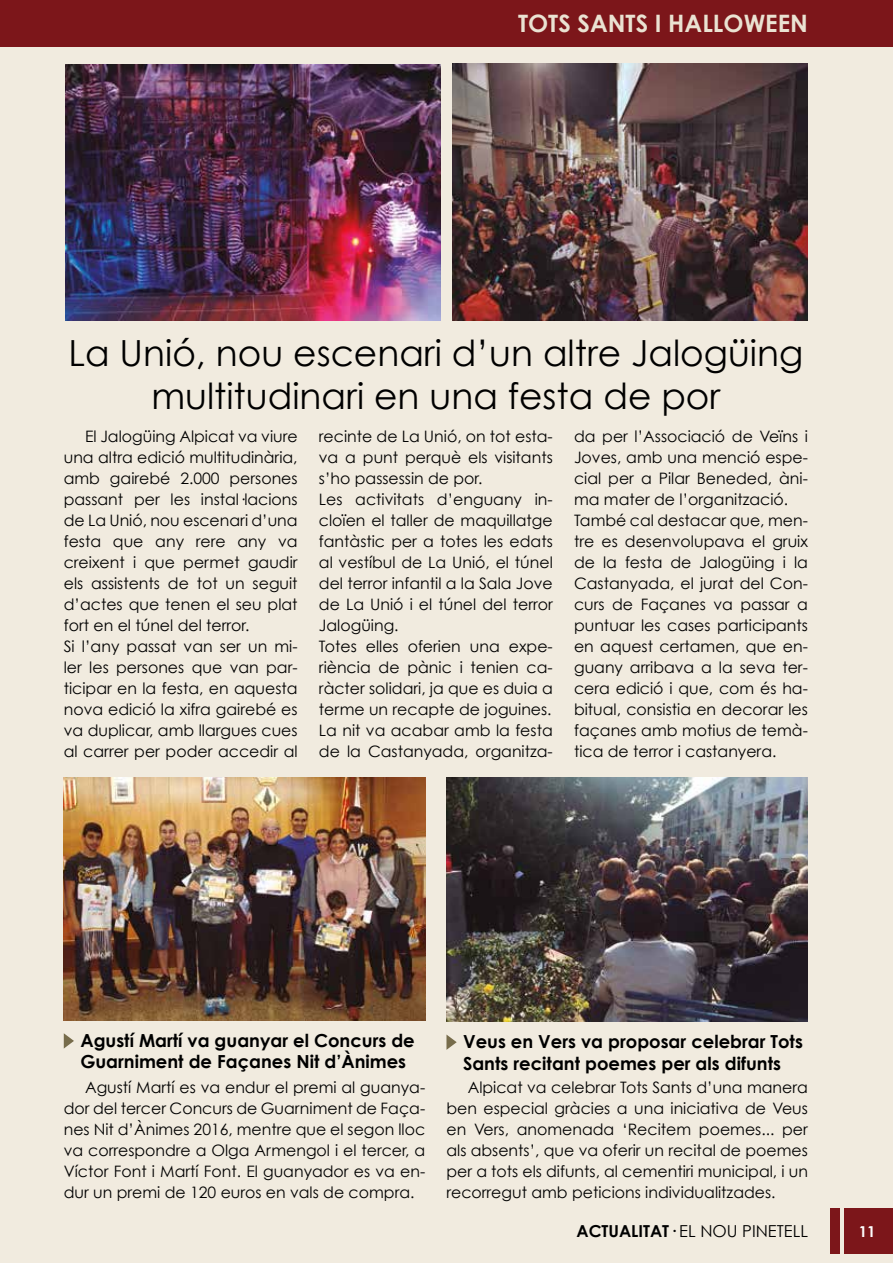
<style>
.page{position:relative;width:893px;height:1263px;background:#fff}
.page>*{position:absolute;margin:0;border:0;box-sizing:border-box;transform-origin:0 0}
.t1{font:36px/43.2px "Century Gothic";color:#000;text-align:center}
.t2{font:700 24px "Century Gothic";color:#eae2d2}
.t3{font:700 18px/21.6px "Century Gothic";color:#000}
.t4{font:16.5px "Century Gothic";color:#000}
.t5{font:15.75px/21px "Century Gothic";color:#000}
.t6{font:700 15px "Century Gothic";color:#fff}
.s1{font-weight:700}
</style>
<div class="page">
<div style="left:1px;top:0;width:892px;height:1263px;background:#f1ebdf"></div>
<div style="left:845px;top:1208px;width:48px;height:45px;background:#7c161a"></div>
<div style="left:830px;top:1208px;width:9px;height:45px;background:#7c161a"></div>
<div style="left:1px;top:0;width:892px;height:46px;background:#7c161a"></div>
<svg style="left:64px;top:1033px;width:10px;height:15px"></svg>
<img style="left:64px;top:778px;width:361px;height:242px">
<svg style="left:446px;top:1034px;width:11px;height:16px"></svg>
<img style="left:446px;top:778px;width:362px;height:243px">
<img style="left:453px;top:64px;width:355px;height:257px">
<img style="left:65px;top:64px;width:375px;height:257px">
<h2 class="t2" style="left:518px;top:8px;width:291px">TOTS SANTS I HALLOWEEN</h2>
<h1 class="t1" style="left:68px;top:330px;width:736px">La Unió, nou escenari d’un altre Jalogüing multitudinari en una festa de por</h1>
<p class="t5" style="left:64px;top:425px;width:235px;text-indent:21px">El Jalogüing Alpicat va viure una altra edició multitudinària, amb gairebé 2.000 persones passant per les instal·lacions de La Unió, nou escenari d’una festa que any rere any va creixent i que permet gaudir els assistents de tot un seguit d’actes que tenen el seu plat fort en el túnel del terror.<br>Si l’any passat van ser un mi&shy;ler les persones que van par&shy;ticipar en la festa, en aquesta nova edició la xifra gairebé es va duplicar, amb llargues cues al carrer per poder accedir al</p>
<p class="t5" style="left:319px;top:425px;width:235px">recinte de La Unió, on tot esta&shy;va a punt perquè els visitants s’ho passessin de por.<br>Les activitats d’enguany in&shy;cloïen el taller de maquillatge fantàstic per a totes les edats al vestíbul de La Unió, el túnel del terror infantil a la Sala Jove de La Unió i el túnel del terror<br>Jalogüing.<br>Totes elles oferien una expe&shy;riència de pànic i tenien ca&shy;ràcter solidari, ja que es duia a terme un recapte de joguines.<br>La nit va acabar amb la festa de la Castanyada, organitza-</p>
<p class="t5" style="left:574px;top:425px;width:235px">da per l’Associació de Veïns i<br>Joves, amb una menció espe&shy;cial per a Pilar Beneded, àni&shy;ma mater de l’organització.<br>També cal destacar que, men&shy;tre es desenvolupava el gruix de la festa de Jalogüing i la<br>Castanyada, el jurat del Con&shy;curs de Façanes va passar a puntuar les cases participants en aquest certamen, que en&shy;guany arribava a la seva ter&shy;cera edició i que, com és ha&shy;bitual, consistia en decorar les façanes amb motius de temà&shy;tica de terror i castanyera.</p>
<p class="t3" style="left:80px;top:1029px;width:336px">Agustí Martí va guanyar el Concurs de<br>Guarniment de Façanes Nit d’Ànimes</p>
<p class="t5" style="left:64px;top:1076px;width:363px;text-align:justify;text-indent:21px">Agustí Martí es va endur el premi al guanya&shy;dor del tercer Concurs de Guarniment de Faça&shy;nes Nit d’Ànimes 2016, mentre que el segon lloc va correspondre a Olga Armengol i el tercer, a Víctor Font i Martí Font. El guanyador es va en&shy;dur un premi de 120 euros en vals de compra.</p>
<p class="t3" style="left:463px;top:1030px;width:341px">Veus en Vers va proposar celebrar Tots<br>Sants recitant poemes per als difunts</p>
<p class="t5" style="left:446px;top:1076px;width:363px;text-align:justify;text-indent:21px">Alpicat va celebrar Tots Sants d’una manera ben especial gràcies a una iniciativa de Veus en Vers, anomenada ‘Recitem poemes... per als absents’, que va oferir un recital de poemes per a tots els difunts, al cementiri municipal, i un recorregut amb peticions individualitzades.</p>
<p class="t4" style="left:576px;top:1221px;width:233px"><span class="s1">ACTUALITAT·</span> EL NOU PINETELL</p>
<p class="t6" style="left:859px;top:1221px;width:18px">11</p>
</div>
